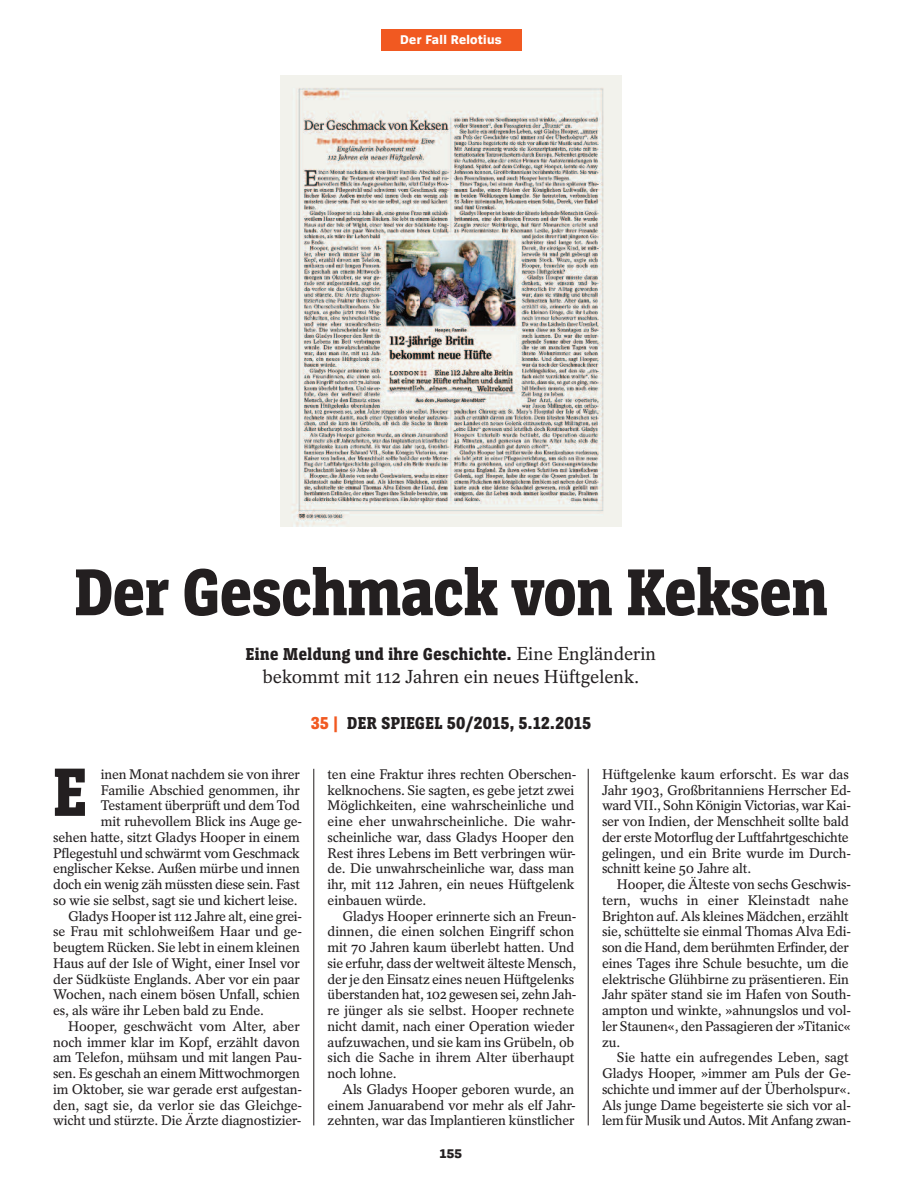
<style>
.page{position:relative;width:902px;height:1191px;background:#fff}
.page>*{position:absolute;margin:0;border:0;box-sizing:border-box;transform-origin:0 0}
.t1{font:800 71.25px "Spiegel Slab 4 Cd";color:#231f20}
.t2{font:800 69px "Spiegel Slab 4 Cd";color:#231f20}
.t3{font:300 18.75px "Spiegel Serif Text";color:#231f20}
.t4{font:800 18px "Spiegel Slab 4 Cd";letter-spacing:.03em;color:#231f20}
.t5{font:13.8px/15.8px "Spiegel Serif Text";letter-spacing:-.01em;color:#231f20}
.t6{font:800 13.2px "Spiegel Sans 4";letter-spacing:.03em;color:#fff}
.t7{font:800 13.2px "Spiegel Sans 4";color:#231f20}
.s1{font-family:"Spiegel Serif Text";font-weight:300;font-size:18.75px}
.s2{color:#f15921}
</style>
<div class="page">
<hr style="left:313px;top:769px;width:1px;height:356px;background:#231f20">
<div style="left:381px;top:30px;width:140px;height:21px;background:#f15921"></div>
<hr style="left:588px;top:769px;width:1px;height:356px;background:#231f20">
<img style="left:280px;top:75px;width:341px;height:452px">
<p class="t6" style="left:400px;top:35px;width:103px">Der Fall Relotius</p>
<h2 class="t2" style="left:74px;top:567px;width:754px">Der Geschmack von Keksen</h2>
<h3 class="t4" style="left:246px;top:647px;width:411px">Eine Meldung und ihre Geschichte. <span class="s1">Eine Engländerin</span></h3>
<h3 class="t3" style="left:262px;top:669px;width:378px">bekommt mit 112 Jahren ein neues Hüftgelenk.</h3>
<h3 class="t4" style="left:311px;top:717px;width:281px"><span class="s2">35 |</span> DER SPIEGEL 50/2015, 5.12.2015</h3>
<h1 class="t1" style="left:53px;top:766px;width:35px">E</h1>
<p class="t5" style="left:101px;top:767px;width:200px">inen Monat nachdem sie von ihrer</p>
<p class="t5" style="left:101px;top:783px;width:200px">Familie Abschied genommen, ihr</p>
<p class="t5" style="left:101px;top:799px;width:200px">Testament überprüft und dem Tod</p>
<p class="t5" style="left:101px;top:814px;width:203px">mit ruhevollem Blick ins Auge ge-</p>
<p class="t5" style="left:53px;top:830px;width:248px">sehen hatte, sitzt Gladys Hooper in einem</p>
<p class="t5" style="left:53px;top:846px;width:248px">Pflegestuhl und schwärmt vom Geschmack</p>
<p class="t5" style="left:53px;top:862px;width:248px">englischer Kekse. Außen mürbe und innen</p>
<p class="t5" style="left:53px;top:877px;width:248px">doch ein wenig zäh müssten diese sein. Fast</p>
<p class="t5" style="left:53px;top:893px;width:246px">so wie sie selbst, sagt sie und kichert leise.</p>
<p class="t5" style="left:68px;top:909px;width:235px">Gladys Hooper ist 112 Jahre alt, eine grei-</p>
<p class="t5" style="left:53px;top:925px;width:250px">se Frau mit schlohweißem Haar und ge-</p>
<p class="t5" style="left:53px;top:940px;width:248px">beugtem Rücken. Sie lebt in einem kleinen</p>
<p class="t5" style="left:53px;top:956px;width:248px">Haus auf der Isle of Wight, einer Insel vor</p>
<p class="t5" style="left:53px;top:972px;width:248px">der Südküste Englands. Aber vor ein paar</p>
<p class="t5" style="left:53px;top:988px;width:248px">Wochen, nach einem bösen Unfall, schien</p>
<p class="t5" style="left:53px;top:1003px;width:212px">es, als wäre ihr Leben bald zu Ende.</p>
<p class="t5" style="left:68px;top:1019px;width:233px">Hooper, geschwächt vom Alter, aber</p>
<p class="t5" style="left:53px;top:1035px;width:248px">noch immer klar im Kopf, erzählt davon</p>
<p class="t5" style="left:53px;top:1051px;width:250px">am Telefon, mühsam und mit langen Pau-</p>
<p class="t5" style="left:53px;top:1066px;width:248px">sen. Es geschah an einem Mittwochmorgen</p>
<p class="t5" style="left:53px;top:1082px;width:250px">im Oktober, sie war gerade erst aufgestan-</p>
<p class="t5" style="left:53px;top:1098px;width:250px">den, sagt sie, da verlor sie das Gleichge-</p>
<p class="t5" style="left:53px;top:1114px;width:250px">wicht und stürzte. Die Ärzte diagnostizier-</p>
<p class="t5" style="left:327px;top:767px;width:250px">ten eine Fraktur ihres rechten Oberschen&shy;kelknochens. Sie sagten, es gebe jetzt zwei Möglichkeiten, eine wahrscheinliche und eine eher unwahrscheinliche. Die wahr&shy;scheinliche war, dass Gladys Hooper den Rest ihres Lebens im Bett verbringen wür&shy;de. Die unwahrscheinliche war, dass man ihr, mit 112 Jahren, ein neues Hüftgelenk einbauen würde.</p>
<p class="t5" style="left:327px;top:909px;width:250px;text-indent:15px">Gladys Hooper erinnerte sich an Freun&shy;dinnen, die einen solchen Eingriff schon mit 70 Jahren kaum überlebt hatten. Und sie erfuhr, dass der weltweit älteste Mensch, der je den Einsatz eines neuen Hüftgelenks überstanden hat, 102 gewesen sei, zehn Jah&shy;re jünger als sie selbst. Hooper rechnete nicht damit, nach einer Operation wieder aufzuwachen, und sie kam ins Grübeln, ob sich die Sache in ihrem Alter überhaupt noch lohne.</p>
<p class="t5" style="left:327px;top:1082px;width:250px;text-align:justify;text-indent:15px">Als Gladys Hooper geboren wurde, an einem Januarabend vor mehr als elf Jahr&shy;zehnten, war das Implantieren künstlicher</p>
<p class="t7" style="left:440px;top:1149px;width:24px">155</p>
<p class="t5" style="left:602px;top:767px;width:250px">Hüftgelenke kaum erforscht. Es war das Jahr 1903, Großbritanniens Herrscher Ed&shy;ward VII., Sohn Königin Victorias, war Kai&shy;ser von Indien, der Menschheit sollte bald der erste Motorflug der Luftfahrtgeschichte gelingen, und ein Brite wurde im Durch&shy;schnitt keine 50 Jahre alt.</p>
<p class="t5" style="left:602px;top:877px;width:250px;text-indent:15px">Hooper, die Älteste von sechs Geschwis&shy;tern, wuchs in einer Kleinstadt nahe Brighton auf. Als kleines Mädchen, erzählt sie, schüttelte sie einmal Thomas Alva Edi&shy;son die Hand, dem berühmten Erfinder, der eines Tages ihre Schule besuchte, um die elektrische Glühbirne zu präsentieren. Ein Jahr später stand sie im Hafen von South&shy;ampton und winkte, »ahnungslos und vol&shy;ler Staunen«, den Passagieren der »Titanic« zu.</p>
<p class="t5" style="left:602px;top:1051px;width:250px;text-indent:15px">Sie hatte ein aufregendes Leben, sagt Gladys Hooper, »immer am Puls der Ge&shy;schichte und immer auf der Überholspur«.<br>Als junge Dame begeisterte sie sich vor al&shy;lem für Musik und Autos. Mit Anfang zwan-</p>
</div>
